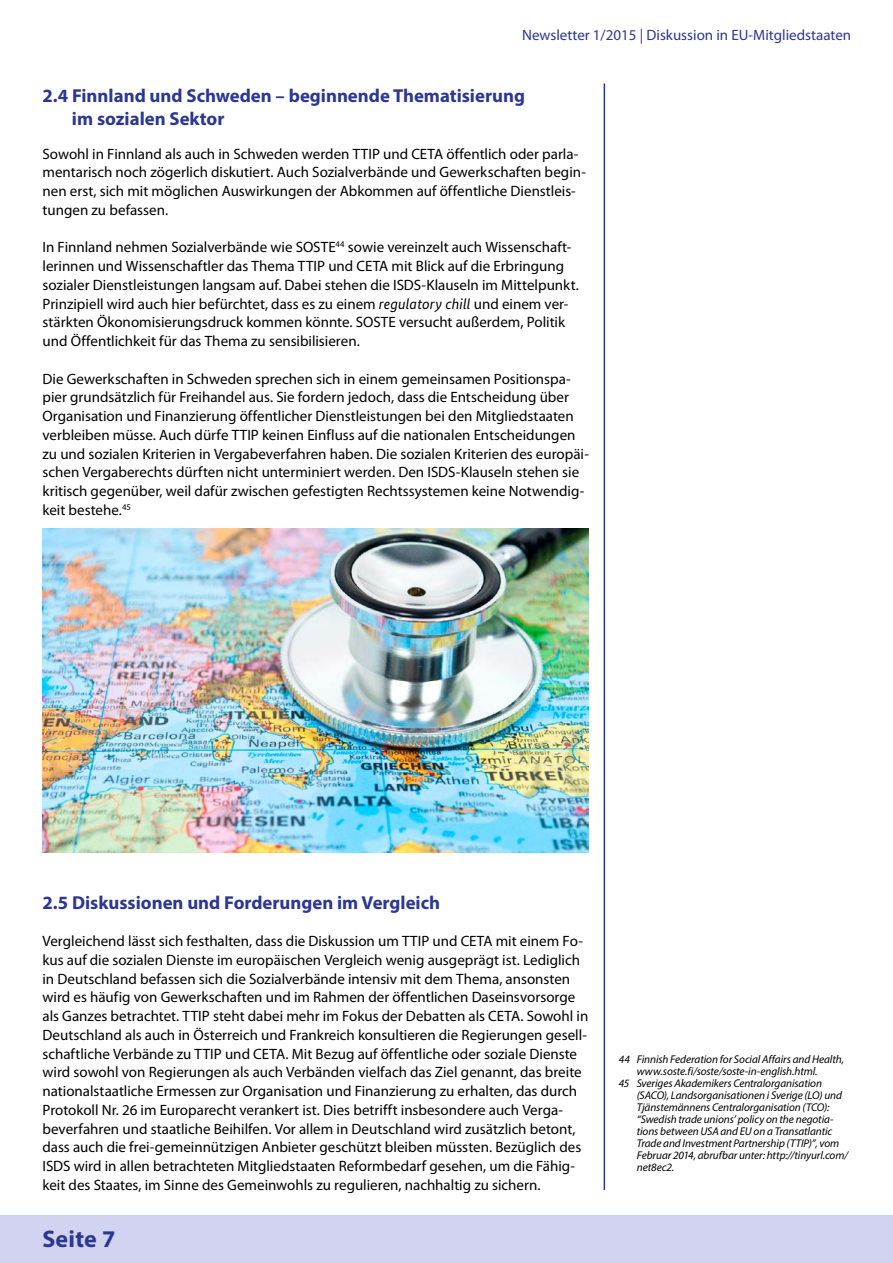
<style>
.page{position:relative;width:893px;height:1263px;background:#fff}
.page>*{position:absolute;margin:0;border:0;box-sizing:border-box;transform-origin:0 0}
.t1{font:700 24px "Myriad Pro";letter-spacing:.005em;color:#2c3791}
.t2{font:700 18.75px/22.5px "Myriad Pro";color:#2c3791}
.t3{font:15px/18.8px "Myriad Pro";color:#000}
.t4{font:15px "Myriad Pro";color:#2c3791}
.t5{font:italic 11.25px "Myriad Pro";letter-spacing:-.005em;color:#000}
.s1{font-family:"Bundes Sans";font-style:italic}
</style>
<div class="page">
<div style="left:0;top:1215px;width:893px;height:48px;background:#d2d2f1"></div>
<hr style="left:604px;top:84px;width:1px;height:1106px;background:#2c3791">
<img style="left:43px;top:529px;width:546px;height:323px">
<p class="t4" style="left:522px;top:26px;width:331px">Newsletter 1/2015 | Diskussion in EU-Mitgliedstaaten</p>
<h4 class="t2" style="left:72px;top:84px;width:454px;text-indent:-29px">2.4 Finnland und Schweden – beginnende Thematisierung im sozialen Sektor</h4>
<p class="t3" style="left:43px;top:144px;width:545px">Sowohl in Finnland als auch in Schweden werden TTIP und CETA öffentlich oder parla&shy;mentarisch noch zögerlich diskutiert. Auch Sozialverbände und Gewerkschaften begin&shy;nen erst, sich mit möglichen Auswirkungen der Abkommen auf öffentliche Dienstleis&shy;tungen zu befassen.</p>
<p class="t3" style="left:43px;top:238px;width:538px">In Finnland nehmen Sozialverbände wie SOSTE<sup>44</sup> sowie vereinzelt auch Wissenschaft&shy;lerinnen und Wissenschaftler das Thema TTIP und CETA mit Blick auf die Erbringung sozialer Dienstleistungen langsam auf. Dabei stehen die ISDS-Klauseln im Mittelpunkt.<br>Prinzipiell wird auch hier befürchtet, dass es zu einem <span class="s1">regulatory chill</span> und einem ver&shy;stärkten Ökonomisierungsdruck kommen könnte. SOSTE versucht außerdem, Politik und Öffentlichkeit für das Thema zu sensibilisieren.</p>
<p class="t3" style="left:43px;top:369px;width:548px">Die Gewerkschaften in Schweden sprechen sich in einem gemeinsamen Positionspa&shy;pier grundsätzlich für Freihandel aus. Sie fordern jedoch, dass die Entscheidung über Organisation und Finanzierung öffentlicher Dienstleistungen bei den Mitgliedstaaten verbleiben müsse. Auch dürfe TTIP keinen Einfluss auf die nationalen Entscheidungen zu und sozialen Kriterien in Vergabeverfahren haben. Die sozialen Kriterien des europäi&shy;schen Vergaberechts dürften nicht unterminiert werden. Den ISDS-Klauseln stehen sie kritisch gegenüber, weil dafür zwischen gefestigten Rechtssystemen keine Notwendig&shy;keit bestehe.<sup>45</sup></p>
<h4 class="t2" style="left:43px;top:890px;width:399px">2.5 Diskussionen und Forderungen im Vergleich</h4>
<p class="t3" style="left:43px;top:931px;width:547px">Vergleichend lässt sich festhalten, dass die Diskussion um TTIP und CETA mit einem Fo&shy;kus auf die sozialen Dienste im europäischen Vergleich wenig ausgeprägt ist. Lediglich in Deutschland befassen sich die Sozialverbände intensiv mit dem Thema, ansonsten wird es häufig von Gewerkschaften und im Rahmen der öffentlichen Daseinsvorsorge als Ganzes betrachtet. TTIP steht dabei mehr im Fokus der Debatten als CETA. Sowohl in Deutschland als auch in Österreich und Frankreich konsultieren die Regierungen gesell&shy;schaftliche Verbände zu TTIP und CETA. Mit Bezug auf öffentliche oder soziale Dienste wird sowohl von Regierungen als auch Verbänden vielfach das Ziel genannt, das breite nationalstaatliche Ermessen zur Organisation und Finanzierung zu erhalten, das durch Protokoll Nr. 26 im Europarecht verankert ist. Dies betrifft insbesondere auch Verga&shy;beverfahren und staatliche Beihilfen. Vor allem in Deutschland wird zusätzlich betont, dass auch die frei-gemeinnützigen Anbieter geschützt bleiben müssten. Bezüglich des ISDS wird in allen betrachteten Mitgliedstaaten Reformbedarf gesehen, um die Fähig&shy;keit des Staates, im Sinne des Gemeinwohls zu regulieren, nachhaltig zu sichern.</p>
<h1 class="t1" style="left:43px;top:1223px;width:75px">Seite 7</h1>
<p class="t5" style="left:619px;top:1052px;width:227px">44 Finnish Federation for Social Affairs and Health,</p>
<p class="t5" style="left:637px;top:1064px;width:182px">www.soste.fi/soste/soste-in-english.html.</p>
<p class="t5" style="left:619px;top:1076px;width:205px">45 Sveriges Akademikers Centralorganisation</p>
<p class="t5" style="left:637px;top:1088px;width:207px">(SACO), Landsorganisationen i Sverige (LO) und</p>
<p class="t5" style="left:637px;top:1100px;width:194px">Tjänstemännens Centralorganisation (TCO):</p>
<p class="t5" style="left:637px;top:1112px;width:198px">“Swedish trade unions’ policy on the negotia-</p>
<p class="t5" style="left:637px;top:1124px;width:197px">tions between USA and EU on a Transatlantic</p>
<p class="t5" style="left:637px;top:1136px;width:204px">Trade and Investment Partnership (TTIP)”, vom</p>
<p class="t5" style="left:637px;top:1148px;width:213px">Februar 2014, abrufbar unter: http://tinyurl.com/</p>
<p class="t5" style="left:637px;top:1160px;width:39px">net8ec2.</p>
</div>
